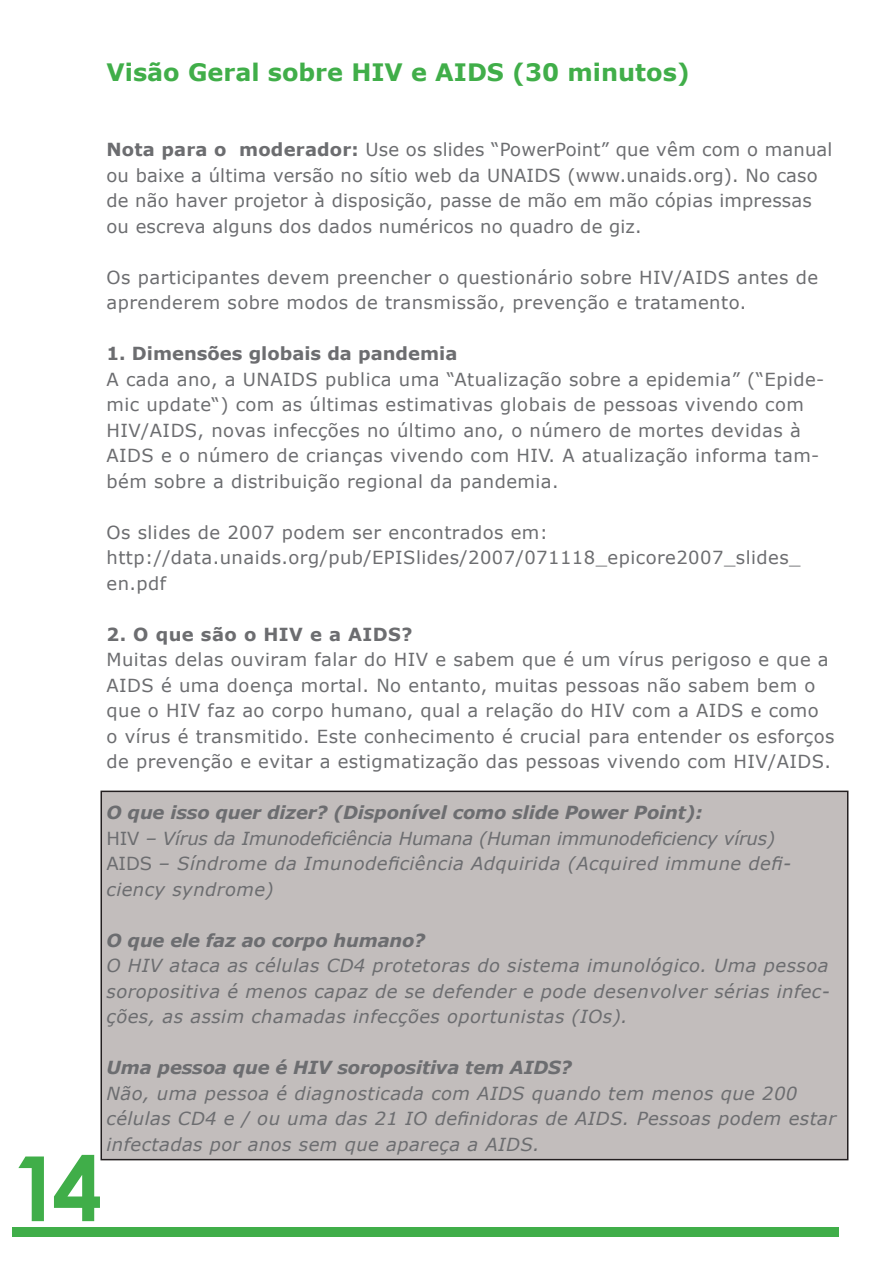
<style>
.page{position:relative;width:893px;height:1263px;background:#fff}
.page>*{position:absolute;margin:0;border:0;box-sizing:border-box;transform-origin:0 0}
.t1{font:700 90px "Century Gothic";color:#40ae49}
.titulo_materia2{font:700 24px "Verdana";color:#40ae49}
.TEXTO{font:18px/25.5px "Verdana";letter-spacing:.025em;color:#6c6d70}
.TEXTO-2{font:italic 18px/25.5px "Verdana";letter-spacing:.025em;color:#6c6d70}
.TEXTO-3{font:italic 18px/25.5px "Verdana";letter-spacing:-.01em;color:#6c6d70}
.TEXTO-4{font:italic 700 18px "Verdana";letter-spacing:-.01em;color:#6c6d70}
.TEXTO-5{font:700 18px "Verdana";color:#6c6d70}
.s1{font-weight:700}
.s2{font-style:normal}
</style>
<div class="page">
<div style="left:12px;top:1227px;width:827px;height:9px;background:#40ae49"></div>
<div style="left:101px;top:791px;width:747px;height:369px;background:#c2bdbc"></div>
<div style="left:100px;top:790px;width:748px;height:370px;border:2px solid #231f20"></div>
<p class="titulo_materia2" style="left:106px;top:57px;width:585px">Visão Geral sobre HIV e AIDS (30 minutos)</p>
<p class="TEXTO" style="left:106px;top:136px;width:727px"><span class="s1">Nota para o moderador:</span> Use os slides “PowerPoint” que vêm com o manual ou baixe a última versão no sítio web da UNAIDS (www.unaids.org). No caso de não haver projetor à disposição, passe de mão em mão cópias impressas ou escreva alguns dos dados numéricos no quadro de giz.</p>
<p class="TEXTO" style="left:106px;top:264px;width:713px">Os participantes devem preencher o questionário sobre HIV/AIDS antes de aprenderem sobre modos de transmissão, prevenção e tratamento.</p>
<p class="TEXTO-5" style="left:106px;top:342px;width:352px">1. Dimensões globais da pandemia</p>
<p class="TEXTO" style="left:106px;top:366px;width:719px">A cada ano, a UNAIDS publica uma “Atualização sobre a epidemia” (“Epide&shy;mic update“) com as últimas estimativas globais de pessoas vivendo com HIV/AIDS, novas infecções no último ano, o número de mortes devidas à AIDS e o número de crianças vivendo com HIV. A atualização informa tam&shy;bém sobre a distribuição regional da pandemia.</p>
<p class="TEXTO" style="left:106px;top:519px;width:443px">Os slides de 2007 podem ser encontrados em:</p>
<p class="TEXTO" style="left:106px;top:544px;width:696px">http://data.unaids.org/pub/EPISlides/2007/071118_epicore2007_slides_ en.pdf</p>
<p class="TEXTO" style="left:106px;top:621px;width:729px"><span class="s1">2. O que são o HIV e a AIDS?<br></span>Muitas delas ouviram falar do HIV e sabem que é um vírus perigoso e que a AIDS é uma doença mortal. No entanto, muitas pessoas não sabem bem o que o HIV faz ao corpo humano, qual a relação do HIV com a AIDS e como<br>o vírus é transmitido. Este conhecimento é crucial para entender os esforços de prevenção e evitar a estigmatização das pessoas vivendo com HIV/AIDS.</p>
<p class="TEXTO-3" style="left:106px;top:799px;width:670px"><span class="s1">O que isso quer dizer? (Disponível como slide Power Point):<br></span><span class="s2">HIV</span> – Vírus da Imunodeficiência Humana (Human immunodeficiency vírus)</p>
<p class="TEXTO-2" style="left:106px;top:850px;width:686px"><span class="s2">AIDS</span> – Síndrome da Imunodeficiência Adquirida (Acquired immune defi&shy;ciency syndrome)</p>
<p class="TEXTO-4" style="left:106px;top:929px;width:320px">O que ele faz ao corpo humano?</p>
<p class="TEXTO-2" style="left:106px;top:952px;width:725px;text-align:justify">O HIV ataca as células CD4 protetoras do sistema imunológico. Uma pessoa soropositiva é menos capaz de se defender e pode desenvolver sérias infec&shy;ções, as assim chamadas infecções oportunistas (IOs).</p>
<p class="TEXTO-4" style="left:106px;top:1056px;width:467px">Uma pessoa que é HIV soropositiva tem AIDS?</p>
<p class="TEXTO-2" style="left:106px;top:1080px;width:731px">Não, uma pessoa é diagnosticada com AIDS quando tem menos que 200 células CD4 e / ou uma das 21 IO definidoras de AIDS. Pessoas podem estar infectadas por anos sem que apareça a AIDS.</p>
<h1 class="t1" style="left:11px;top:1120px;width:93px">14</h1>
</div>
